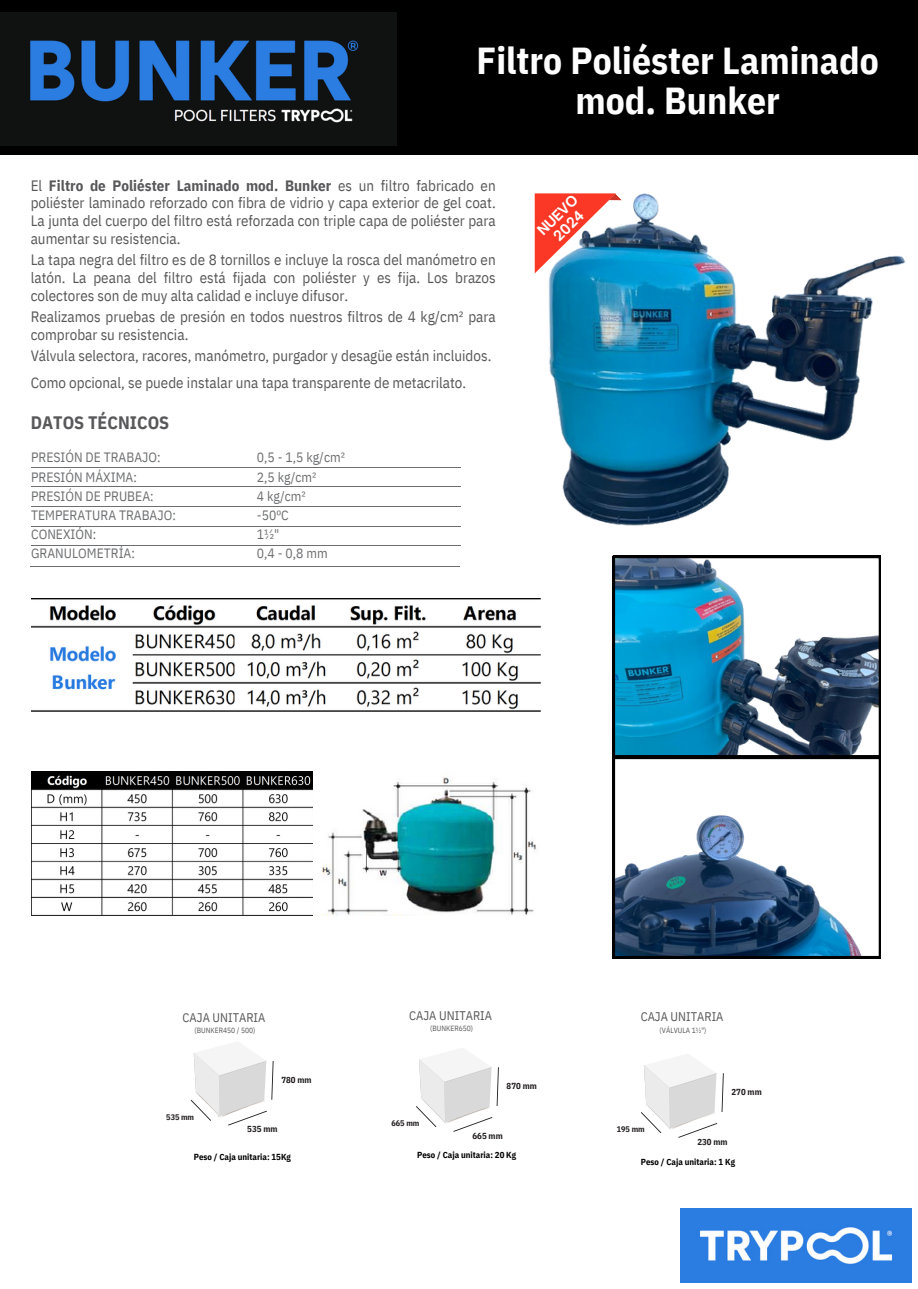
<style>
.page{position:relative;width:918px;height:1289px;background:#fff}
.page>*{position:absolute;margin:0;border:0;box-sizing:border-box;transform-origin:0 0}
.t1{font:700 37.5px/40.5px "IBM Plex Sans Cond";color:#fff;text-align:center}
.t2{font:700 18px "IBM Plex Sans Cond";color:#58585a}
.t3{font:15px/17.7px "IBM Plex Sans Cond";color:#58585a;text-align:justify}
.t4{font:700 13.8px/15.5px "Open Sauce One";color:#fff;text-align:center}
.t5{font:13.5px/19.2px "IBM Plex Sans Cond";color:#6d6e70}
.t6{font:12.45px "IBM Plex Sans Cond";color:#58585a}
.t7{font:700 8.7px "IBM Plex Sans Cond";color:#000}
.t8{font:700 8.7px "IBM Plex Sans Cond";color:#231f20}
.t9{font:700 8.1px "IBM Plex Sans Cond";color:#231f20}
.t10{font:7.5px "IBM Plex Sans Cond";color:#58585a}
.s1{font-weight:700}
</style>
<div class="page">
<hr style="left:31px;top:467px;width:430px;height:1px;background:#6d6e70">
<hr style="left:31px;top:486px;width:430px;height:1px;background:#6d6e70">
<hr style="left:31px;top:506px;width:430px;height:1px;background:#6d6e70">
<hr style="left:31px;top:525px;width:430px;height:1px;background:#6d6e70">
<hr style="left:31px;top:545px;width:430px;height:1px;background:#6d6e70">
<hr style="left:31px;top:566px;width:429px;height:1px;background:#6d6e70">
<div style="left:0;top:0;width:918px;height:155px;background:#000"></div>
<img style="left:0;top:12px;width:396px;height:133px">
<img style="left:681px;top:1208px;width:230px;height:74px">
<svg style="left:191px;top:1053px;width:83px;height:72px"></svg>
<svg style="left:416px;top:1059px;width:83px;height:72px"></svg>
<svg style="left:641px;top:1065px;width:83px;height:72px"></svg>
<img style="left:534px;top:193px;width:371px;height:333px">
<svg style="left:535px;top:193px;width:87px;height:80px"></svg>
<img style="left:31px;top:598px;width:510px;height:113px">
<img style="left:31px;top:771px;width:505px;height:144px">
<img style="left:613px;top:556px;width:268px;height:200px">
<svg style="left:613px;top:756px;width:268px;height:202px"></svg>
<p class="t1" style="left:477px;top:40px;width:404px">Filtro Poliéster Laminado mod. Bunker</p>
<p class="t3" style="left:31px;top:176px;width:467px">El <span class="s1">Filtro de Poliéster Laminado mod. Bunker</span> es un filtro fabricado en poliéster laminado reforzado con fibra de vidrio y capa exterior de gel coat.<br>La junta del cuerpo del filtro está reforzada con triple capa de poliéster para aumentar su resistencia.</p>
<p class="t3" style="left:31px;top:250px;width:467px">La tapa negra del filtro es de 8 tornillos e incluye la rosca del manómetro en latón. La peana del filtro está fijada con poliéster y es fija. Los brazos colectores son de muy alta calidad e incluye difusor.</p>
<p class="t3" style="left:31px;top:307px;width:467px">Realizamos pruebas de presión en todos nuestros filtros de 4 kg/cm² para comprobar su resistencia.</p>
<p class="t3" style="left:31px;top:346px;width:462px">Válvula selectora, racores, manómetro, purgador y desagüe están incluidos.</p>
<p class="t3" style="left:31px;top:373px;width:437px">Como opcional, se puede instalar una tapa transparente de metacrilato.</p>
<p class="t2" style="left:31px;top:410px;width:140px">DATOS TÉCNICOS</p>
<p class="t5" style="left:31px;top:447px;width:146px">PRESIÓN DE TRABAJO:<br>PRESIÓN MÁXIMA:<br>PRESIÓN DE PRUBEA:<br>TEMPERATURA TRABAJO:<br>CONEXIÓN:<br>GRANULOMETRÍA:</p>
<p class="t5" style="left:257px;top:447px;width:90px">0,5 - 1,5 kg/cm²<br>2,5 kg/cm²<br>4 kg/cm²<br>-50ºC<br>1½"<br>0,4 - 0,8 mm</p>
<h5 class="t4" style="left:534px;top:227px;width:52px;rotate:-45deg">NUEVO<br>2024</h5>
<p class="t6" style="left:183px;top:1008px;width:84px">CAJA UNITARIA</p>
<p class="t10" style="left:194px;top:1025px;width:63px">(BUNKER450 / 500)</p>
<p class="t9" style="left:166px;top:1111px;width:29px">535 mm</p>
<p class="t8" style="left:281px;top:1073px;width:32px">780 mm</p>
<h6 class="t8" style="left:247px;top:1123px;width:32px">535 mm</h6>
<p class="t7" style="left:194px;top:1150px;width:99px">Peso / Caja unitaria: 15Kg</p>
<p class="t6" style="left:409px;top:1006px;width:84px">CAJA UNITARIA</p>
<p class="t10" style="left:430px;top:1023px;width:45px">(BUNKER650)</p>
<p class="t8" style="left:507px;top:1079px;width:32px">870 mm</p>
<h6 class="t9" style="left:392px;top:1117px;width:29px">665 mm</h6>
<p class="t7" style="left:417px;top:1149px;width:100px">Peso / Caja unitaria: 20 Kg</p>
<p class="t8" style="left:473px;top:1129px;width:32px">665 mm</p>
<p class="t6" style="left:641px;top:1008px;width:84px">CAJA UNITARIA</p>
<p class="t10" style="left:660px;top:1024px;width:48px">(VÁLVULA 1½")</p>
<p class="t8" style="left:732px;top:1085px;width:32px">270 mm</p>
<p class="t9" style="left:617px;top:1123px;width:29px">195 mm</p>
<p class="t7" style="left:641px;top:1155px;width:96px">Peso / Caja unitaria: 1 Kg</p>
<p class="t8" style="left:698px;top:1135px;width:32px">230 mm</p>
</div>
